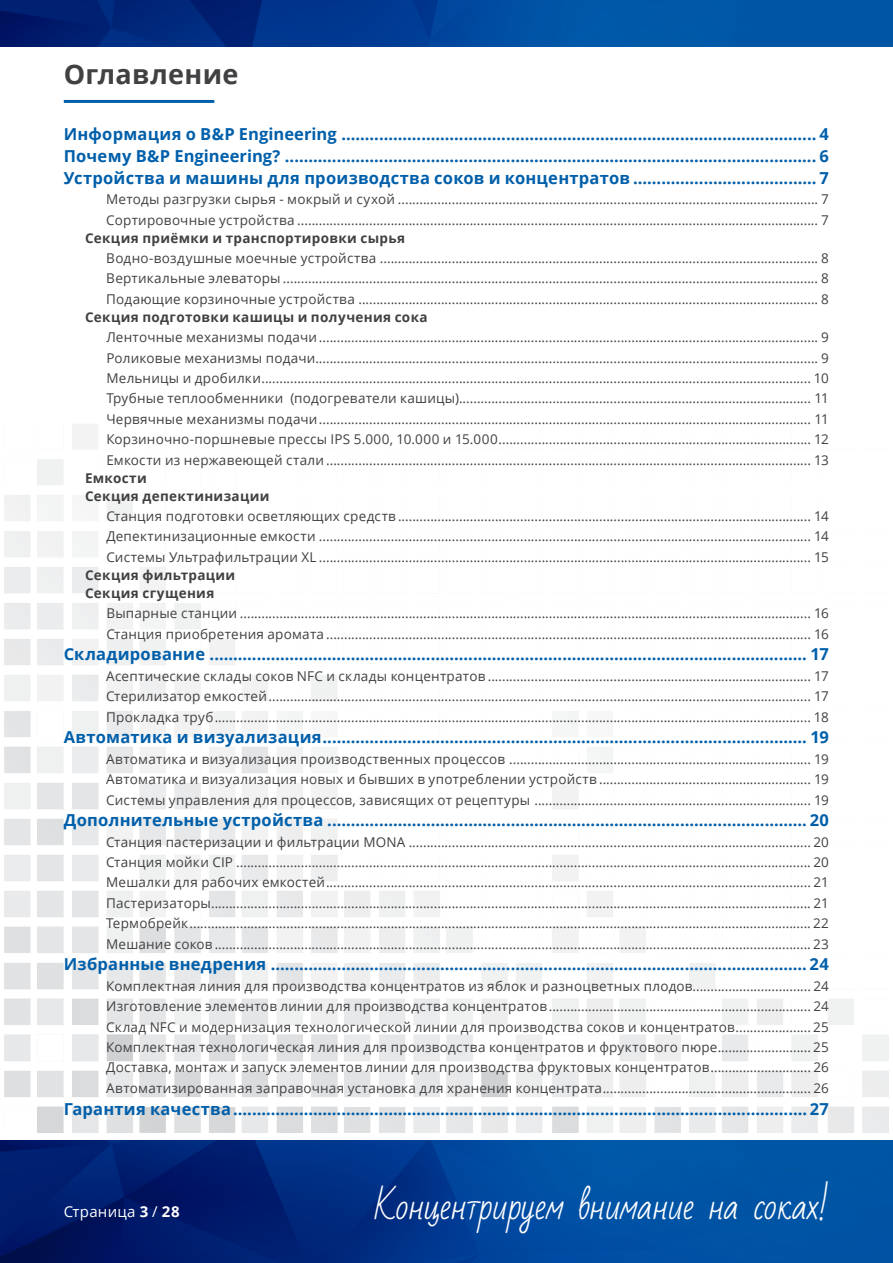
<style>
.page{position:relative;width:893px;height:1263px;background:#fff}
.page>*{position:absolute;margin:0;border:0;box-sizing:border-box;transform-origin:0 0}
.t1{font:34.5px "Bad Script";letter-spacing:-.015em;color:#fff}
.t2{font:700 27px "Open Sans";letter-spacing:.01em;color:#414042}
.t3{font:700 16.5px/21.8px "Open Sans";letter-spacing:.015em;color:#005faa;text-align:justify}
.t4{font:15px "Open Sans";letter-spacing:.015em;color:#fff}
.t5{font:13.5px/20.4px "Open Sans";letter-spacing:.015em;color:#414042;text-align:justify}
.t6{font:700 13.5px/18px "Open Sans";letter-spacing:.025em;color:#414042}
.s1{font-weight:700}
</style>
<div class="page">
<img style="left:0;top:1140px;width:893px;height:123px">
<img style="left:4px;top:424px;width:885px;height:708px">
<img style="left:0;top:0;width:893px;height:47px">
<hr style="left:64px;top:100px;width:150px;height:3px;background:#005faa">
<h2 class="t2" style="left:64px;top:56px;width:176px">оглавление</h2>
<p class="t3" style="left:64px;top:123px;width:767px">Информация о B&amp;P Engineering ..................................................................................................... 4<br>Почему B&amp;P Engineering? ................................................................................................................. 6<br>Устройства и машины для производства соков и концентратов ....................................... 7</p>
<p class="t5" style="left:106px;top:189px;width:724px">Методы разгрузки сырья - мокрый и сухой ..................................................................................................................... 7<br>Сортировочные устройства ................................................................................................................................................. 7</p>
<p class="t6" style="left:85px;top:228px;width:321px">Секция приёмки и транспортировки сырья</p>
<p class="t5" style="left:106px;top:247px;width:724px">Водно-воздушные моечные устройства .......................................................................................................................... 8<br>Вертикальные элеваторы ..................................................................................................................................................... 8<br>Подающие корзиночные устройства ................................................................................................................................ 8</p>
<p class="t6" style="left:85px;top:307px;width:344px">Секция подготовки кашицы и получения сока</p>
<p class="t5" style="left:106px;top:327px;width:724px">Ленточные механизмы подачи........................................................................................................................................... 9<br>Роликовые механизмы подачи............................................................................................................................................ 9<br>Мельницы и дробилки......................................................................................................................................................... 10<br>Трубные теплообменники (подогреватели кашицы).................................................................................................. 11<br>Червячные механизмы подачи......................................................................................................................................... 11<br>Корзиночно-поршневые прессы IPS 5.000, 10.000 и 15.000....................................................................................... 12<br>Емкости из нержавеющей стали ....................................................................................................................................... 13</p>
<p class="t6" style="left:85px;top:468px;width:186px">Емкости<br>Секция депектинизации</p>
<p class="t5" style="left:106px;top:505px;width:724px">Станция подготовки осветляющих средств ................................................................................................................... 14<br>Депектинизационные емкости ......................................................................................................................................... 14<br>Системы Ультрафильтрации XL ......................................................................................................................................... 15</p>
<p class="t6" style="left:85px;top:565px;width:152px">Секция фильтрации<br>Секция сгущения</p>
<p class="t5" style="left:106px;top:603px;width:724px">Выпарные станции ............................................................................................................................................................... 16<br>Станция приобретения аромата ....................................................................................................................................... 16</p>
<p class="t3" style="left:64px;top:643px;width:766px">Складирование ............................................................................................................................... 17</p>
<p class="t5" style="left:106px;top:665px;width:724px">Асептические склады соков NFC и склады концентратов .......................................................................................... 17<br>Стерилизатор емкостей....................................................................................................................................................... 17<br>Прокладка труб...................................................................................................................................................................... 18</p>
<p class="t3" style="left:64px;top:726px;width:767px">Автоматика и визуализация....................................................................................................... 19</p>
<p class="t5" style="left:106px;top:748px;width:724px">Автоматика и визуализация производственных процессов .................................................................................... 19<br>Автоматика и визуализация новых и бывших в употреблении устройств ........................................................... 19<br>Системы управления для процессов, зависящих от рецептуры ............................................................................. 19</p>
<p class="t3" style="left:64px;top:809px;width:767px">Дополнительные устройства ...................................................................................................... 20</p>
<p class="t5" style="left:106px;top:831px;width:724px">Станция пастеризации и фильтрации MONA ................................................................................................................ 20<br>Станция мойки CIP ................................................................................................................................................................ 20<br>Мешалки для рабочих емкостей....................................................................................................................................... 21<br>Пастеризаторы....................................................................................................................................................................... 21<br>Термобрейк............................................................................................................................................................................. 22<br>Мешание соков ...................................................................................................................................................................... 23</p>
<p class="t3" style="left:64px;top:953px;width:767px">Избранные внедрения .................................................................................................................. 24</p>
<p class="t5" style="left:106px;top:975px;width:724px">Комплектная линия для производства концентратов из яблок и разноцветных плодов................................. 24<br>Изготовление элементов линии для производства концентратов......................................................................... 24<br>Склад NFC и модернизация технологической линии для производства соков и концентратов..................... 25<br>Комплектная технологическая линия для производства концентратов и фруктового пюре.......................... 25<br>Доставка, монтаж и запуск элементов линии для производства фруктовых концентратов............................ 26<br>Автоматизированная заправочная установка для хранения концентрата.......................................................... 26</p>
<p class="t3" style="left:64px;top:1097px;width:767px">Гарантия качества.......................................................................................................................... 27</p>
<p class="t4" style="left:64px;top:1201px;width:117px">страница <span class="s1">3</span> / <span class="s1">28</span></p>
<h1 class="t1" style="left:375px;top:1186px;width:456px">Концентрируем внимание на соках!</h1>
</div>
